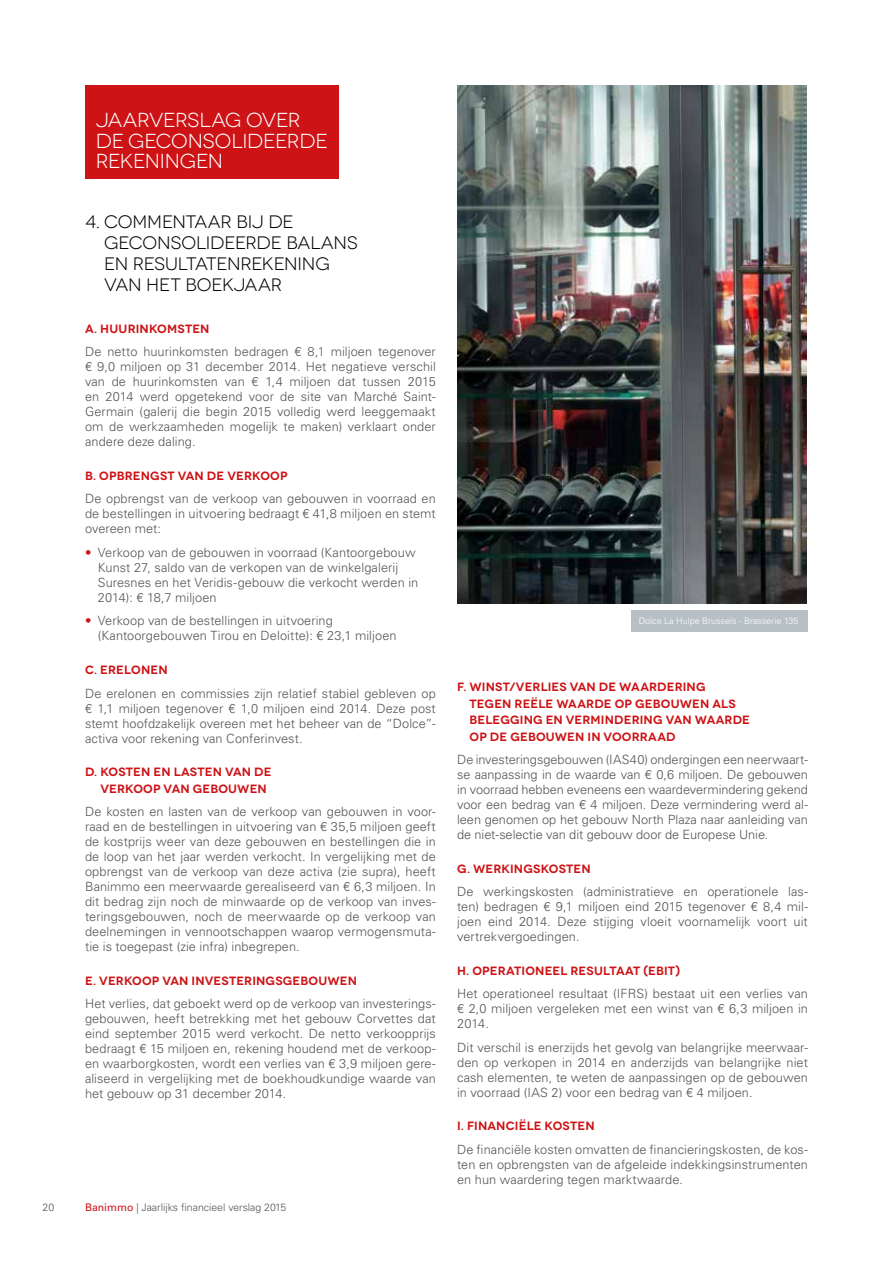
<style>
.page{position:relative;width:893px;height:1263px;background:#fff}
.page>*{position:absolute;margin:0;border:0;box-sizing:border-box;transform-origin:0 0}
.t1{font:20.25px/20.2px "Novecentowide";letter-spacing:-.015em;color:#fff}
.t2{font:18px/21px "Novecentowide";letter-spacing:-.015em;color:#000}
.t3{font:300 12.75px/15px "Univers LT Std";letter-spacing:.005em;color:#565656;text-align:justify}
.t4{font:600 12px/16.5px "Novecentowide";letter-spacing:.01em;color:#cd1316}
.t5{font:300 10.5px "Univers LT Std";color:#565656}
.t6{font:300 9px "Univers LT Std";color:#fff}
.s1{color:#cd1316}
.s2{font-weight:400;color:#cd1316}
</style>
<div class="page">
<img style="left:457px;top:85px;width:350px;height:519px">
<div style="left:631px;top:610px;width:177px;height:21px;background:#b6c0c5"></div>
<div style="left:85px;top:85px;width:253px;height:94px;background:#cd1316"></div>
<h1 class="t1" style="left:96px;top:110px;width:234px">JAARVERSLAG OVER<br>DE GECONSOLIDEERDE<br>REKENINGEN</h1>
<h2 class="t2" style="left:104px;top:211px;width:255px;text-indent:-19px">4. COMMENTAAR BIJ DE<br>GECONSOLIDEERDE BALANS<br>EN RESULTATENREKENING<br>VAN HET BOEKJAAR</h2>
<p class="t4" style="left:85px;top:321px;width:126px">A. HUURINKOMSTEN</p>
<p class="t3" style="left:85px;top:344px;width:352px">De netto huurinkomsten bedragen € 8,1 miljoen tegenover € 9,0 miljoen op 31 december 2014. Het negatieve verschil van de huurinkomsten van € 1,4 miljoen dat tussen 2015 en 2014 werd opgetekend voor de site van Marché Saint-Germain (galerij die begin 2015 volledig werd leeggemaakt om de werkzaamheden mogelijk te maken) verklaart onder andere deze daling.</p>
<p class="t4" style="left:85px;top:468px;width:204px">B. OPBRENGST VAN DE VERKOOP</p>
<p class="t3" style="left:85px;top:491px;width:352px">De opbrengst van de verkoop van gebouwen in voorraad en de bestellingen in uitvoering bedraagt € 41,8 miljoen en stemt overeen met:</p>
<p class="t3" style="left:98px;top:545px;width:322px;text-align:left;text-indent:-13px"><span class="s1">•</span> Verkoop van de gebouwen in voorraad (Kantoorgebouw Kunst 27, saldo van de verkopen van de winkelgalerij Suresnes en het Veridis-gebouw die verkocht werden in 2014): € 18,7 miljoen</p>
<p class="t3" style="left:98px;top:613px;width:300px;text-indent:-13px"><span class="s1">•</span> Verkoop van de bestellingen in uitvoering (Kantoorgebouwen Tirou en Deloitte): € 23,1 miljoen</p>
<p class="t4" style="left:85px;top:662px;width:84px">C. ERELONEN</p>
<p class="t3" style="left:85px;top:685px;width:352px">De erelonen en commissies zijn relatief stabiel gebleven op € 1,1 miljoen tegenover € 1,0 miljoen eind 2014. Deze post stemt hoofdzakelijk overeen met het beheer van de “Dolce”- activa voor rekening van Conferinvest.</p>
<p class="t4" style="left:100px;top:764px;width:173px;text-indent:-15px">D. KOSTEN EN LASTEN VAN DE<br>VERKOOP VAN GEBOUWEN</p>
<p class="t3" style="left:85px;top:804px;width:352px">De kosten en lasten van de verkoop van gebouwen in voor&shy;raad en de bestellingen in uitvoering van € 35,5 miljoen geeft de kostprijs weer van deze gebouwen en bestellingen die in de loop van het jaar werden verkocht. In vergelijking met de opbrengst van de verkoop van deze activa (zie supra), heeft Banimmo een meerwaarde gerealiseerd van € 6,3 miljoen. In dit bedrag zijn noch de minwaarde op de verkoop van inves&shy;teringsgebouwen, noch de meerwaarde op de verkoop van deelnemingen in vennootschappen waarop vermogensmuta&shy;tie is toegepast (zie infra) inbegrepen.</p>
<p class="t4" style="left:85px;top:972px;width:273px">E. VERKOOP VAN INVESTERINGSGEBOUWEN</p>
<p class="t3" style="left:85px;top:996px;width:352px">Het verlies, dat geboekt werd op de verkoop van investerings&shy;gebouwen, heeft betrekking met het gebouw Corvettes dat eind september 2015 werd verkocht. De netto verkoopprijs bedraagt € 15 miljoen en, rekening houdend met de verkoop&shy;en waarborgkosten, wordt een verlies van € 3,9 miljoen gere&shy;aliseerd in vergelijking met de boekhoudkundige waarde van het gebouw op 31 december 2014.</p>
<p class="t5" style="left:43px;top:1201px;width:13px">20</p>
<p class="t5" style="left:85px;top:1201px;width:203px"><span class="s2">Banimmo</span> | Jaarlijks financieel verslag 2015</p>
<p class="t6" style="left:639px;top:615px;width:161px">Dolce La Hulpe Brussels - Brasserie 135</p>
<p class="t4" style="left:470px;top:679px;width:282px;text-indent:-12px">F. WINST/VERLIES VAN DE WAARDERING TEGEN REËLE WAARDE OP GEBOUWEN ALS BELEGGING EN VERMINDERING VAN WAARDE OP DE GEBOUWEN IN VOORRAAD</p>
<p class="t3" style="left:457px;top:752px;width:352px">De investeringsgebouwen (IAS40) ondergingen een neerwaart&shy;se aanpassing in de waarde van € 0,6 miljoen. De gebouwen in voorraad hebben eveneens een waardevermindering gekend voor een bedrag van € 4 miljoen. Deze vermindering werd al&shy;leen genomen op het gebouw North Plaza naar aanleiding van de niet-selectie van dit gebouw door de Europese Unie.</p>
<p class="t4" style="left:457px;top:860px;width:135px">G. WERKINGSKOSTEN</p>
<p class="t3" style="left:457px;top:884px;width:352px">De werkingskosten (administratieve en operationele las&shy;ten) bedragen € 9,1 miljoen eind 2015 tegenover € 8,4 mil&shy;joen eind 2014. Deze stijging vloeit voornamelijk voort uit vertrekvergoedingen.</p>
<p class="t4" style="left:457px;top:962px;width:225px">H. OPERATIONEEL RESULTAAT (EBIT)</p>
<p class="t3" style="left:457px;top:986px;width:352px">Het operationeel resultaat (IFRS) bestaat uit een verlies van € 2,0 miljoen vergeleken met een winst van € 6,3 miljoen in 2014.</p>
<p class="t3" style="left:457px;top:1040px;width:352px">Dit verschil is enerzijds het gevolg van belangrijke meerwaar&shy;den op verkopen in 2014 en anderzijds van belangrijke niet cash elementen, te weten de aanpassingen op de gebouwen in voorraad (IAS 2) voor een bedrag van € 4 miljoen.</p>
<p class="t4" style="left:457px;top:1118px;width:139px">I. FINANCIËLE KOSTEN</p>
<p class="t3" style="left:457px;top:1142px;width:352px">De financiële kosten omvatten de financieringskosten, de kos&shy;ten en opbrengsten van de afgeleide indekkingsinstrumenten en hun waardering tegen marktwaarde.</p>
</div>
